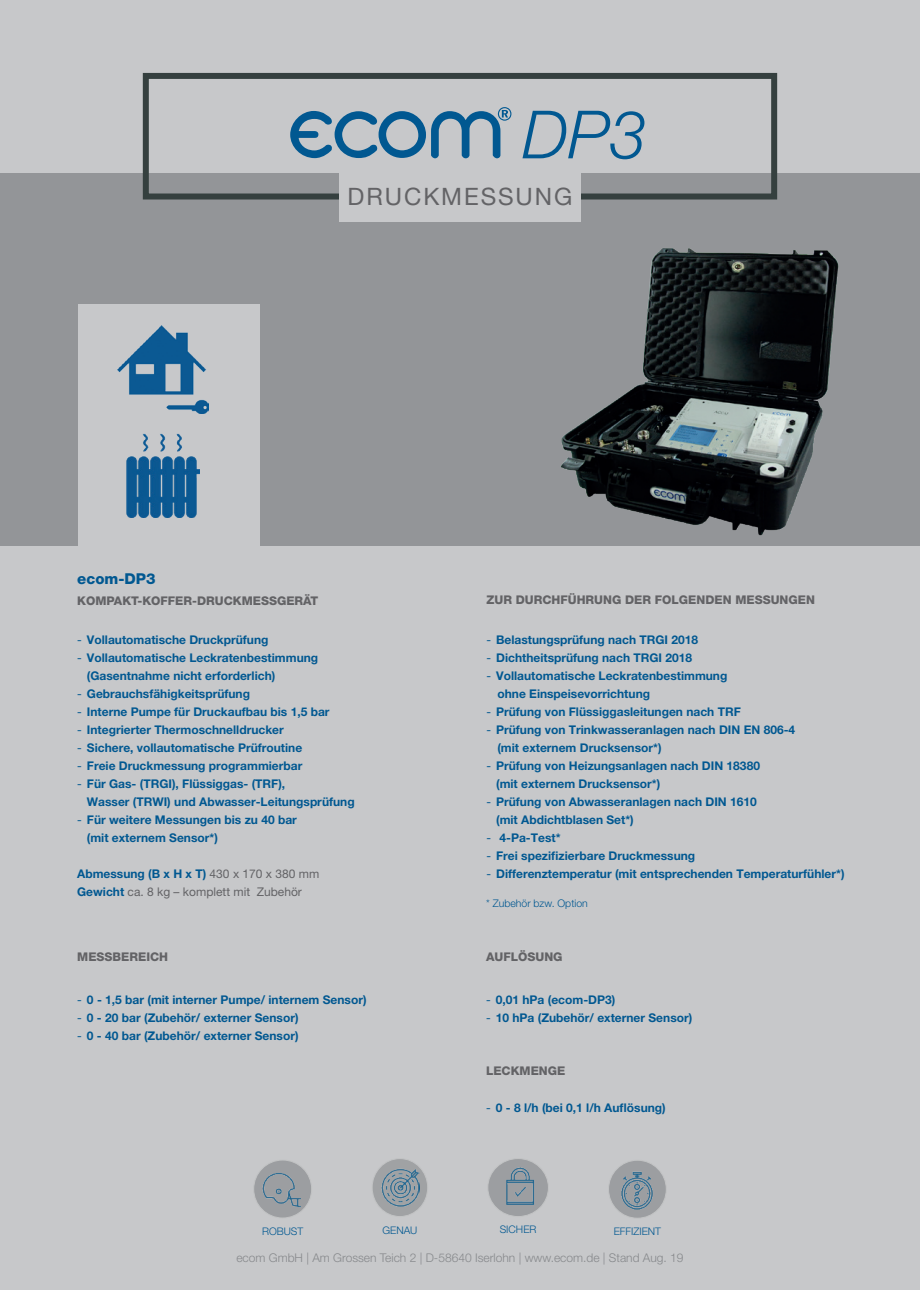
<style>
.page{position:relative;width:920px;height:1290px;background:#c7c8ca}
.page>*{position:absolute;margin:0;border:0;box-sizing:border-box;transform-origin:0 0}
.t1{font:24px "Helvetica Neue LT Pro";letter-spacing:.08em;color:#636366}
.t2{font:800 15px "Helvetica Neue LT Pro";color:#015891}
.t3{font:700 12px/18px "Helvetica Neue LT Pro";color:#015891}
.t4{font:800 12px "Helvetica Neue LT Pro";color:#636366}
.t5{font:300 12px "Helvetica Neue LT Pro";color:#87898c}
.t6{font:12px/18px "Helvetica Neue LT Pro";color:#636366}
.t7{font:300 10.5px "Helvetica Neue LT Pro";color:#015891}
.s1{font-weight:400}
.s2{font-weight:700;color:#015891}
</style>
<div class="page">
<div style="left:0;top:174px;width:920px;height:372px;background:#939598"></div>
<div style="left:143px;top:73px;width:634px;height:126px;border:6px solid #35403f"></div>
<div style="left:339px;top:171px;width:242px;height:51px;background:#c7c8ca"></div>
<svg style="left:372px;top:1158px;width:56px;height:58px"></svg>
<div style="left:372px;top:1158px;width:56px;height:59px;border:1px solid #bfc1c1;border-radius:50%"></div>
<img style="left:382px;top:1169px;width:37px;height:37px">
<div style="left:488px;top:1158px;width:60px;height:58px;background:#9c9ea1;border-radius:50%"></div>
<div style="left:487px;top:1158px;width:62px;height:59px;border:1px solid #bfc1c1;border-radius:50%"></div>
<img style="left:506px;top:1167px;width:28px;height:38px">
<svg style="left:254px;top:1160px;width:58px;height:58px"></svg>
<div style="left:253px;top:1159px;width:59px;height:59px;border:1px solid #bfc1c1;border-radius:50%"></div>
<img style="left:263px;top:1171px;width:37px;height:38px">
<svg style="left:608px;top:1160px;width:58px;height:58px"></svg>
<div style="left:608px;top:1160px;width:59px;height:59px;border:1px solid #bfc1c1;border-radius:50%"></div>
<img style="left:618px;top:1171px;width:38px;height:38px">
<svg style="left:290px;top:107px;width:354px;height:52px"></svg>
<img style="left:561px;top:192px;width:278px;height:344px">
<div style="left:78px;top:304px;width:181px;height:242px;background:#c7c8ca"></div>
<img style="left:126px;top:433px;width:74px;height:84px">
<img style="left:117px;top:325px;width:91px;height:89px">
<h1 class="t1" style="left:348px;top:182px;width:226px">DRUCKMESSUNG</h1>
<p class="t2" style="left:77px;top:569px;width:80px">ecom-DP3</p>
<p class="t4" style="left:77px;top:593px;width:243px">KOMPAKT-KOFFER-DRUCKMESSGERÄT</p>
<p class="t3" style="left:77px;top:630px;width:193px"><span class="s1">-</span> Vollautomatische Druckprüfung</p>
<p class="t3" style="left:87px;top:648px;width:233px;text-indent:-10px"><span class="s1">-</span> Vollautomatische Leckratenbestimmung (Gasentnahme nicht erforderlich)</p>
<p class="t3" style="left:77px;top:684px;width:174px"><span class="s1">-</span> Gebrauchsfähigkeitsprüfung</p>
<p class="t3" style="left:77px;top:702px;width:254px"><span class="s1">-</span> Interne Pumpe für Druckaufbau bis 1,5 bar</p>
<p class="t3" style="left:77px;top:720px;width:208px"><span class="s1">-</span> Integrierter Thermoschnelldrucker</p>
<p class="t3" style="left:77px;top:738px;width:227px"><span class="s1">-</span> Sichere, vollautomatische Prüfroutine</p>
<p class="t3" style="left:77px;top:756px;width:227px"><span class="s1">-</span> Freie Druckmessung programmierbar</p>
<p class="t3" style="left:87px;top:774px;width:269px;text-indent:-10px"><span class="s1">-</span> Für Gas- (TRGI), Flüssiggas- (TRF),<br>Wasser (TRWI) und Abwasser-Leitungsprüfung</p>
<p class="t3" style="left:87px;top:810px;width:212px;text-indent:-10px"><span class="s1">-</span> Für weitere Messungen bis zu 40 bar (mit externem Sensor*)</p>
<p class="t6" style="left:77px;top:864px;width:244px"><span class="s2">Abmessung (B x H x T)</span> 430 x 170 x 380 mm<br><span class="s2">Gewicht</span> ca. 8 kg – komplett mit Zubehör</p>
<p class="t4" style="left:77px;top:949px;width:92px">MESSBEREICH</p>
<p class="t3" style="left:77px;top:990px;width:291px"><span class="s1">-</span> 0 - 1,5 bar (mit interner Pumpe/ internem Sensor)</p>
<p class="t3" style="left:77px;top:1008px;width:223px"><span class="s1">-</span> 0 - 20 bar (Zubehör/ externer Sensor)</p>
<p class="t3" style="left:77px;top:1026px;width:223px"><span class="s1">-</span> 0 - 40 bar (Zubehör/ externer Sensor)</p>
<p class="t4" style="left:486px;top:593px;width:330px">ZUR DURCHFÜHRUNG DER FOLGENDEN MESSUNGEN</p>
<p class="t3" style="left:486px;top:630px;width:213px"><span class="s1">-</span> Belastungsprüfung nach TRGI 2018</p>
<p class="t3" style="left:486px;top:648px;width:207px"><span class="s1">-</span> Dichtheitsprüfung nach TRGI 2018</p>
<p class="t3" style="left:497px;top:666px;width:231px;text-indent:-11px"><span class="s1">-</span> Vollautomatische Leckratenbestimmung ohne Einspeisevorrichtung</p>
<p class="t3" style="left:486px;top:702px;width:256px"><span class="s1">-</span> Prüfung von Flüssiggasleitungen nach TRF</p>
<p class="t3" style="left:497px;top:720px;width:299px;text-indent:-11px"><span class="s1">-</span> Prüfung von Trinkwasseranlagen nach DIN EN 806-4 (mit externem Drucksensor*)</p>
<p class="t3" style="left:496px;top:756px;width:265px;text-indent:-10px"><span class="s1">-</span> Prüfung von Heizungsanlagen nach DIN 18380 (mit externem Drucksensor*)</p>
<p class="t3" style="left:496px;top:792px;width:262px;text-indent:-10px"><span class="s1">-</span> Prüfung von Abwasseranlagen nach DIN 1610 (mit Abdichtblasen Set*)</p>
<p class="t3" style="left:486px;top:828px;width:76px"><span class="s1">-</span> 4-Pa-Test*</p>
<p class="t3" style="left:486px;top:846px;width:210px"><span class="s1">-</span> Frei spezifizierbare Druckmessung</p>
<p class="t3" style="left:486px;top:864px;width:360px"><span class="s1">-</span> Differenztemperatur (mit entsprechenden Temperaturfühler*)</p>
<p class="t7" style="left:486px;top:897px;width:103px">* Zubehör bzw. Option</p>
<p class="t4" style="left:486px;top:950px;width:78px">AUFLÖSUNG</p>
<p class="t3" style="left:486px;top:990px;width:131px"><span class="s1">-</span> 0,01 hPa (ecom-DP3)</p>
<p class="t3" style="left:486px;top:1008px;width:208px"><span class="s1">-</span> 10 hPa (Zubehör/ externer Sensor)</p>
<p class="t4" style="left:486px;top:1063px;width:81px">LECKMENGE</p>
<p class="t3" style="left:486px;top:1098px;width:181px"><span class="s1">-</span> 0 - 8 l/h (bei 0,1 l/h Auflösung)</p>
<p class="t7" style="left:382px;top:1223px;width:36px">GENAU</p>
<p class="t7" style="left:500px;top:1223px;width:38px">SICHER</p>
<p class="t7" style="left:262px;top:1225px;width:43px">ROBUST</p>
<p class="t7" style="left:614px;top:1225px;width:49px">EFFIZIENT</p>
<p class="t5" style="left:236px;top:1250px;width:449px">ecom GmbH | Am Grossen Teich 2 | D-58640 Iserlohn | www.ecom.de | Stand Aug. 19</p>
</div>
